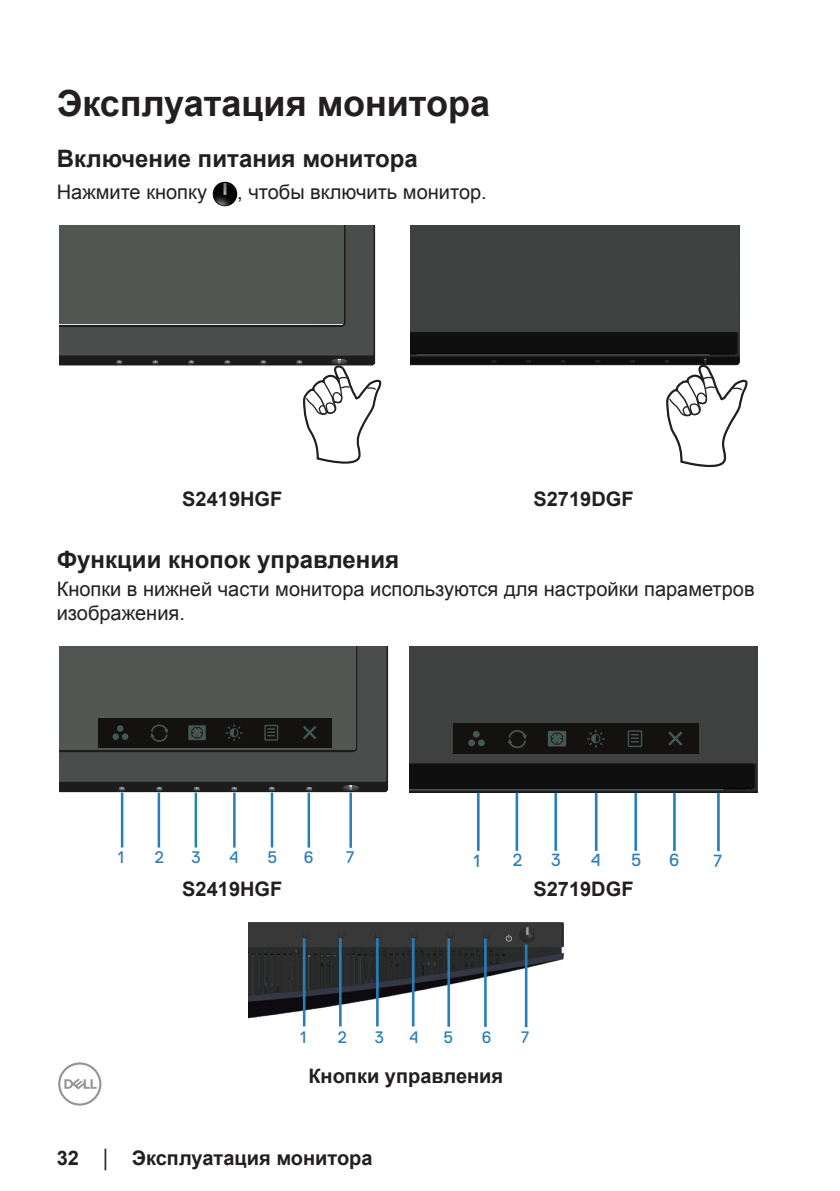
<style>
.page{position:relative;width:840px;height:1191px;background:#fff}
.page>*{position:absolute;margin:0;border:0;box-sizing:border-box;transform-origin:0 0}
.Head1{font:700 36px "Arial";color:#231f20}
.Head2{font:700 24px "Arial";color:#231f20}
.text{font:20px/24px "Arial";color:#231f20}
.text-2{font:700 20px "Arial";color:#231f20}
.t1{font:17.6px "Dell Replica";color:#267fb9}
.t2{font:16.8px "Dell Replica";color:#267fb9}
.t3{font:16.6px "Dell Replica";color:#267fb9}
.s1{font-family:"Times New Roman";font-weight:400;font-size:18px}
</style>
<div class="page">
<svg style="left:58px;top:1062px;width:43px;height:43px"></svg>
<img style="left:212px;top:182px;width:25px;height:24px;border-radius:12px">
<img style="left:60px;top:226px;width:315px;height:140px">
<div style="left:60px;top:226px;width:282px;height:98px;background:#525653"></div>
<svg style="left:302px;top:365px;width:80px;height:99px"></svg>
<img style="left:410px;top:226px;width:329px;height:140px">
<div style="left:410px;top:226px;width:328px;height:106px;background:#3f4340"></div>
<svg style="left:664px;top:364px;width:84px;height:104px"></svg>
<img style="left:60px;top:647px;width:328px;height:168px">
<hr style="left:194px;top:792px;width:3px;height:55px;background:#267fb9">
<hr style="left:233px;top:792px;width:2px;height:55px;background:#267fb9">
<hr style="left:157px;top:792px;width:3px;height:55px;background:#267fb9">
<hr style="left:121px;top:792px;width:2px;height:55px;background:#267fb9">
<hr style="left:270px;top:792px;width:3px;height:55px;background:#267fb9">
<hr style="left:307px;top:792px;width:3px;height:55px;background:#267fb9">
<hr style="left:349px;top:792px;width:3px;height:56px;background:#267fb9">
<svg style="left:60px;top:647px;width:294px;height:102px;background:#444745"></svg>
<img style="left:409px;top:647px;width:348px;height:145px">
<div style="left:409px;top:647px;width:347px;height:116px;background:#3f4340"></div>
<div style="left:453px;top:723px;width:245px;height:31px;background:#131211"></div>
<div style="left:472px;top:731px;width:7px;height:6px;background:#445753;border-radius:50%"></div>
<div style="left:468px;top:739px;width:6px;height:7px;background:#445753;border-radius:50%"></div>
<div style="left:478px;top:739px;width:6px;height:7px;background:#445753;border-radius:50%"></div>
<svg style="left:668px;top:731px;width:15px;height:15px"></svg>
<div style="left:627px;top:730px;width:15px;height:17px;border:1px solid #445753"></div>
<svg style="left:631px;top:734px;width:7px;height:8px"></svg>
<svg style="left:587px;top:730px;width:17px;height:17px"></svg>
<svg style="left:508px;top:730px;width:18px;height:19px"></svg>
<div style="left:547px;top:731px;width:19px;height:15px;background:#445753"></div>
<svg style="left:551px;top:732px;width:12px;height:13px"></svg>
<hr style="left:554px;top:792px;width:2px;height:59px;background:#267fb9">
<hr style="left:594px;top:792px;width:3px;height:59px;background:#267fb9">
<hr style="left:515px;top:792px;width:3px;height:59px;background:#267fb9">
<hr style="left:476px;top:792px;width:3px;height:59px;background:#267fb9">
<hr style="left:634px;top:792px;width:2px;height:59px;background:#267fb9">
<hr style="left:672px;top:792px;width:3px;height:59px;background:#267fb9">
<hr style="left:716px;top:792px;width:3px;height:59px;background:#267fb9">
<img style="left:248px;top:922px;width:315px;height:98px">
<hr style="left:339px;top:938px;width:2px;height:88px;background:#267fb9">
<hr style="left:376px;top:938px;width:2px;height:88px;background:#267fb9">
<hr style="left:411px;top:938px;width:3px;height:88px;background:#267fb9">
<hr style="left:303px;top:938px;width:2px;height:88px;background:#267fb9">
<hr style="left:447px;top:938px;width:3px;height:88px;background:#267fb9">
<svg style="left:505px;top:934px;width:6px;height:7px"></svg>
<hr style="left:484px;top:938px;width:2px;height:89px;background:#267fb9">
<hr style="left:524px;top:944px;width:3px;height:83px;background:#267fb9">
<p class="Head1" style="left:57px;top:80px;width:434px">Эксплуатация монитора</p>
<p class="Head2" style="left:57px;top:142px;width:362px">Включение питания монитора</p>
<p class="text" style="left:57px;top:180px;width:152px">Нажмите кнопку</p>
<p class="text" style="left:237px;top:180px;width:251px">, чтобы включить монитор.</p>
<p class="text-2" style="left:182px;top:485px;width:102px">S2419HGF</p>
<p class="text-2" style="left:533px;top:485px;width:102px">S2719DGF</p>
<p class="Head2" style="left:57px;top:543px;width:344px">Функции кнопок управления</p>
<p class="text" style="left:57px;top:577px;width:699px">Кнопки в нижней части монитора используются для настройки параметров изображения.</p>
<p class="t2" style="left:118px;top:848px;width:8px">1</p>
<p class="t2" style="left:155px;top:847px;width:11px">2</p>
<p class="t2" style="left:191px;top:847px;width:11px">3</p>
<p class="t2" style="left:229px;top:847px;width:11px">4</p>
<p class="t2" style="left:267px;top:847px;width:11px">5</p>
<p class="t2" style="left:304px;top:847px;width:11px">6</p>
<p class="t2" style="left:345px;top:847px;width:10px">7</p>
<p class="t1" style="left:473px;top:851px;width:8px">1</p>
<p class="t1" style="left:512px;top:850px;width:11px">2</p>
<p class="t1" style="left:550px;top:850px;width:11px">3</p>
<p class="t1" style="left:590px;top:850px;width:11px">4</p>
<p class="t1" style="left:630px;top:850px;width:12px">5</p>
<p class="t1" style="left:669px;top:850px;width:12px">6</p>
<p class="t1" style="left:712px;top:851px;width:10px">7</p>
<p class="text-2" style="left:182px;top:876px;width:102px">S2419HGF</p>
<p class="text-2" style="left:533px;top:876px;width:102px">S2719DGF</p>
<p class="t3" style="left:300px;top:1027px;width:8px">1</p>
<p class="t3" style="left:337px;top:1027px;width:11px">2</p>
<p class="t3" style="left:375px;top:1027px;width:11px">3</p>
<p class="t3" style="left:409px;top:1027px;width:11px">4</p>
<p class="t3" style="left:443px;top:1027px;width:11px">5</p>
<p class="t3" style="left:481px;top:1027px;width:11px">6</p>
<p class="t3" style="left:520px;top:1027px;width:10px">7</p>
<p class="text-2" style="left:308px;top:1063px;width:196px">Кнопки управления</p>
<p class="text-2" style="left:57px;top:1145px;width:317px">32 <span class="s1">│</span> Эксплуатация монитора</p>
</div>
